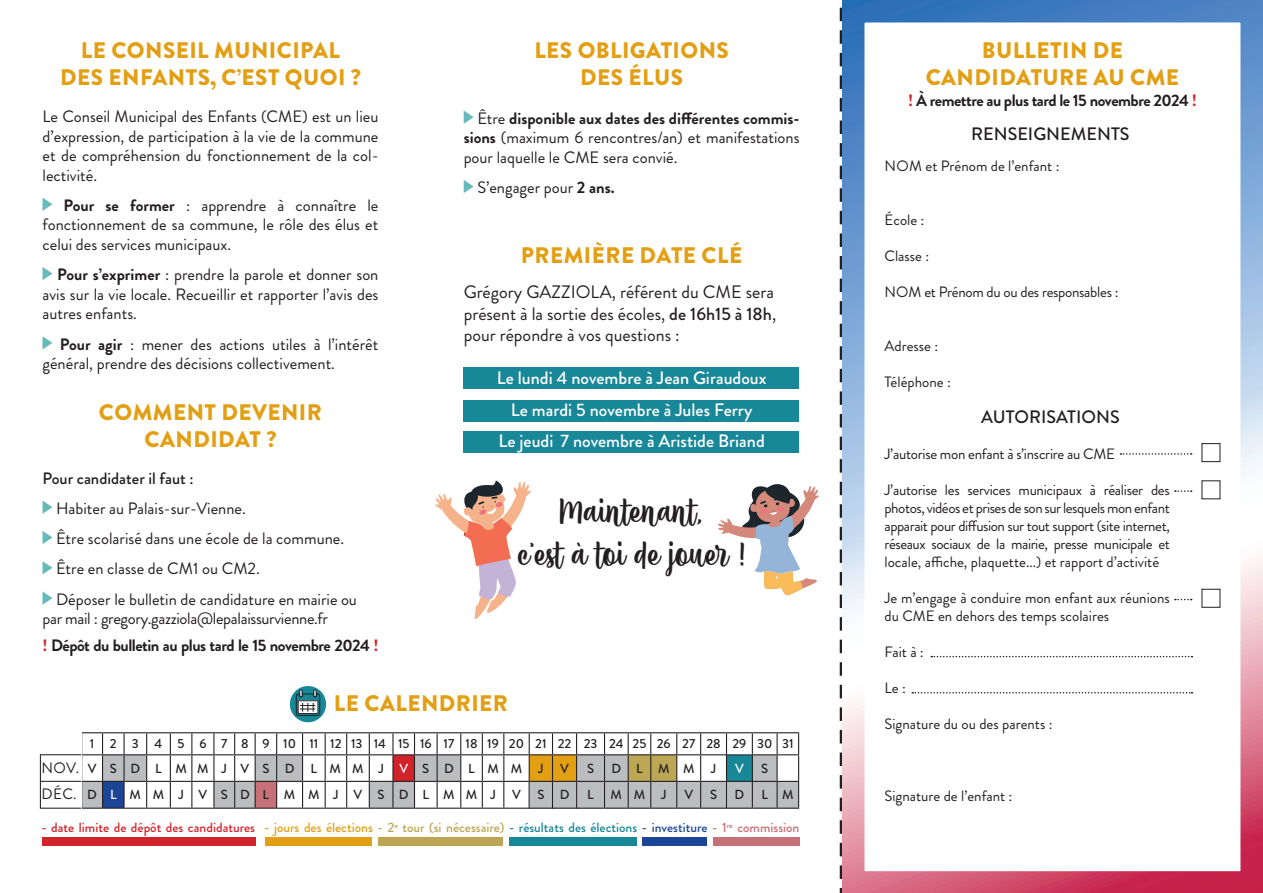
<style>
.page{position:relative;width:1263px;height:893px;background:#fff}
.page>*{position:absolute;margin:0;border:0;box-sizing:border-box;transform-origin:0 0}
.t1{font:36px/43.2px "Amatemora";color:#231f20;text-align:center}
.t2{font:900 22.5px/27px "Brandon Grotesque";letter-spacing:.02em;color:#e39f13;text-align:center}
.t3{font:18px/21.6px "Brandon Grotesque";color:#231f20}
.t4{font:500 18px/31.5px "Brandon Grotesque";color:#fff;text-align:center}
.t5{font:500 18px "Brandon Grotesque";color:#231f20}
.t6{font:16.5px/19.5px "Brandon Grotesque";color:#231f20;text-align:justify}
.t7{font:16.5px/27px "Brandon Grotesque";letter-spacing:-.02em;color:#231f20}
.t8{font:700 16.5px "Brandon Grotesque";letter-spacing:-.03em;color:#231f20}
.t9{font:500 16.5px "Brandon Grotesque";color:#231f20}
.t10{font:15.15px/26.5px "Brandon Grotesque";letter-spacing:.015em;color:#231f20}
.t11{font:15px/18px "Brandon Grotesque";color:#231f20;text-align:justify}
.t12{font:15px "Brandon Grotesque";letter-spacing:-.02em;color:#231f20}
.t13{font:500 13.5px "Brandon Grotesque";color:#d1232a}
.t14{font:500 13.2px/24.3px "Brandon Grotesque";letter-spacing:.745em;color:#231f20}
.t15{font:500 13.2px "Brandon Grotesque";letter-spacing:1.03em;color:#231f20}
.t16{font:500 13.2px "Brandon Grotesque";letter-spacing:.855em;color:#231f20}
.t17{font:500 13.2px "Brandon Grotesque";color:#fff}
.s1{font-weight:700}
.s2{font-weight:700;color:#d1232a}
.s3{font-weight:500}
.s4{color:#fff}
.s5{color:#e39f13}
.s6{color:#bca553}
.s7{color:#188798}
.s8{color:#1c4598}
.s9{color:#ca6e73}
.s10{color:#d1232a}
</style>
<div class="page">
<div style="left:463px;top:367px;width:336px;height:22px;background:#188798"></div>
<div style="left:463px;top:400px;width:336px;height:22px;background:#188798"></div>
<div style="left:463px;top:431px;width:336px;height:21px;background:#188798"></div>
<svg style="left:43px;top:198px;width:9px;height:13px"></svg>
<svg style="left:43px;top:267px;width:9px;height:13px"></svg>
<svg style="left:43px;top:336px;width:9px;height:13px"></svg>
<svg style="left:43px;top:501px;width:9px;height:13px"></svg>
<svg style="left:43px;top:531px;width:9px;height:13px"></svg>
<svg style="left:43px;top:561px;width:9px;height:13px"></svg>
<svg style="left:43px;top:592px;width:9px;height:13px"></svg>
<svg style="left:464px;top:111px;width:10px;height:13px"></svg>
<svg style="left:464px;top:180px;width:10px;height:13px"></svg>
<div style="left:1201px;top:443px;width:19px;height:19px;border:1px solid #231f20"></div>
<div style="left:1201px;top:589px;width:19px;height:19px;border:1px solid #231f20"></div>
<svg style="left:840px;top:7px;width:2px;height:886px"></svg>
<div style="left:842px;top:0;width:421px;height:893px;border:22px solid #fff"></div>
<svg style="left:1120px;top:453px;width:72px;height:2px"></svg>
<svg style="left:1175px;top:490px;width:17px;height:2px"></svg>
<svg style="left:1175px;top:599px;width:17px;height:1px"></svg>
<svg style="left:931px;top:656px;width:261px;height:1px"></svg>
<svg style="left:912px;top:692px;width:280px;height:1px"></svg>
<svg style="left:290px;top:686px;width:36px;height:36px"></svg>
<svg style="left:296px;top:689px;width:24px;height:27px"></svg>
<hr style="left:40px;top:808px;width:41px;height:1px;background:#231f20">
<hr style="left:40px;top:781px;width:41px;height:1px;background:#231f20">
<hr style="left:40px;top:754px;width:1px;height:55px;background:#231f20">
<hr style="left:40px;top:754px;width:41px;height:1px;background:#231f20">
<div style="left:43px;top:838px;width:213px;height:8px;background:#d1232a"></div>
<div style="left:265px;top:838px;width:107px;height:8px;background:#e39f13"></div>
<div style="left:378px;top:838px;width:125px;height:8px;background:#bca553"></div>
<div style="left:510px;top:838px;width:127px;height:8px;background:#188798"></div>
<div style="left:642px;top:838px;width:65px;height:8px;background:#1c4598"></div>
<div style="left:713px;top:838px;width:86px;height:8px;background:#c67178"></div>
<svg style="left:63px;top:732px;width:736px;height:77px"></svg>
<svg style="left:717px;top:484px;width:102px;height:111px"></svg>
<svg style="left:435px;top:480px;width:96px;height:139px"></svg>
<h2 class="t2" style="left:60px;top:37px;width:302px">LE CONSEIL MUNICIPAL<br>DES ENFANTS, C’EST QUOI ?</h2>
<p class="t6" style="left:43px;top:107px;width:337px">Le Conseil Municipal des Enfants (CME) est un lieu d’expression, de participation à la vie de la commune et de compréhension du fonctionnement de la col&shy;lectivité.</p>
<p class="t6" style="left:43px;top:196px;width:337px;text-indent:21px"><span class="s1">Pour se former</span> : apprendre à connaître le fonctionnement de sa commune, le rôle des élus et celui des services municipaux.</p>
<p class="t6" style="left:43px;top:265px;width:337px;text-indent:15px"><span class="s1">Pour s’exprimer</span> : prendre la parole et donner son avis sur la vie locale. Recueillir et rapporter l’avis des autres enfants.</p>
<p class="t6" style="left:43px;top:334px;width:337px;text-indent:17px"><span class="s1">Pour agir</span> : mener des actions utiles à l’intérêt général, prendre des décisions collectivement.</p>
<h2 class="t2" style="left:99px;top:399px;width:224px">COMMENT DEVENIR<br>CANDIDAT ?</h2>
<p class="t9" style="left:43px;top:466px;width:153px">Pour candidater il faut :</p>
<p class="t6" style="left:56px;top:493px;width:302px;line-height:30.3px;text-align:left">Habiter au Palais-sur-Vienne.<br>Être scolarisé dans une école de la commune.<br>Être en classe de CM1 ou CM2.<br>Déposer le bulletin de candidature en mairie ou</p>
<p class="t7" style="left:43px;top:605px;width:337px">par mail : gregory.gazziola@lepalaissurvienne.fr<br><span class="s2">!</span> <span class="s1">Dépôt du bulletin au plus tard le 15 novembre 2024</span> <span class="s2">!</span></p>
<h2 class="t2" style="left:534px;top:37px;width:196px">LES OBLIGATIONS<br>DES ÉLUS</h2>
<p class="t6" style="left:464px;top:109px;width:337px;text-indent:14px">Être <span class="s1">disponible aux dates des différentes commis&shy;sions</span> (maximum 6 rencontres/an) et manifestations pour laquelle le CME sera convié.</p>
<p class="t6" style="left:477px;top:178px;width:139px">S’engager pour <span class="s1">2 ans.</span></p>
<h2 class="t2" style="left:521px;top:242px;width:223px">PREMIÈRE DATE CLÉ</h2>
<p class="t3" style="left:464px;top:281px;width:314px">Grégory GAZZIOLA, référent du CME sera présent à la sortie des écoles, <span class="s3">de 16h15 à 18h</span>, pour répondre à vos questions :</p>
<p class="t4" style="left:497px;top:363px;width:271px">Le lundi 4 novembre à Jean Giraudoux<br>Le mardi 5 novembre à Jules Ferry<br>Le jeudi 7 novembre à Aristide Briand</p>
<h1 class="t1" style="left:518px;top:492px;width:229px">Maintenant,<br>c’est à toi de jouer !</h1>
<p class="t10" style="left:42px;top:754px;width:39px">NOV.<br>DÉC.</p>
<h2 class="t2" style="left:334px;top:690px;width:176px">LE CALENDRIER</h2>
<p class="t14" style="left:88px;top:732px;width:707px">1 2 3 4 5 6 7 8 9 10 11 121314 1516 171819202122 23 242526 2728 293031<br>VSDLMMJVS D LMMJ <span class="s4">V</span>SDLMM J</p>
<p class="t16" style="left:560px;top:759px;width:10px">V</p>
<p class="t16" style="left:587px;top:759px;width:9px">S</p>
<p class="t16" style="left:611px;top:759px;width:84px">DLMM</p>
<p class="t16" style="left:711px;top:759px;width:7px">J</p>
<p class="t17" style="left:735px;top:759px;width:10px">V</p>
<p class="t16" style="left:761px;top:759px;width:9px">S</p>
<p class="t15" style="left:87px;top:786px;width:435px">D<span class="s4">L</span>MMJVSDLMMJV SDLMMJ V</p>
<p class="t16" style="left:537px;top:786px;width:34px">S D</p>
<p class="t16" style="left:587px;top:786px;width:8px">L</p>
<p class="t16" style="left:611px;top:786px;width:57px">MM J</p>
<p class="t16" style="left:684px;top:786px;width:10px">V</p>
<p class="t16" style="left:710px;top:786px;width:9px">S</p>
<p class="t16" style="left:734px;top:786px;width:11px">D</p>
<p class="t16" style="left:761px;top:786px;width:34px">L M</p>
<p class="t13" style="left:41px;top:818px;width:759px">- date limite de dépôt des candidatures <span class="s5">- jours des élections</span> <span class="s6">- 2</span><sup>e</sup> <span class="s6">tour (si nécessaire)</span> <span class="s7">- résultats des élections</span> <span class="s8">- investiture</span> <span class="s9">- 1</span><sup>re</sup> <span class="s9">commission</span></p>
<h2 class="t2" style="left:926px;top:37px;width:255px">BULLETIN DE<br>CANDIDATURE AU CME</h2>
<p class="t8" style="left:908px;top:89px;width:290px"><span class="s10">!</span> À remettre au plus tard le 15 novembre 2024 <span class="s10">!</span></p>
<p class="t5" style="left:971px;top:122px;width:160px">RENSEIGNEMENTS</p>
<p class="t11" style="left:885px;top:157px;width:176px">NOM et Prénom de l’enfant :</p>
<p class="t11" style="left:885px;top:211px;width:41px">École :</p>
<p class="t11" style="left:884px;top:247px;width:46px">Classe :</p>
<p class="t12" style="left:885px;top:282px;width:235px">NOM et Prénom du ou des responsables :</p>
<p class="t11" style="left:884px;top:337px;width:55px">Adresse :</p>
<p class="t11" style="left:884px;top:373px;width:68px">Téléphone :</p>
<p class="t5" style="left:981px;top:404px;width:140px">AUTORISATIONS</p>
<p class="t12" style="left:884px;top:444px;width:232px">J’autorise mon enfant à s’inscrire au CME</p>
<p class="t11" style="left:884px;top:481px;width:287px">J’autorise les services municipaux à réaliser des photos, vidéos et prises de son sur lesquels mon enfant apparait pour diffusion sur tout support (site internet, réseaux sociaux de la mairie, presse municipale et locale, affiche, plaquette...) et rapport d’activité</p>
<p class="t11" style="left:884px;top:589px;width:287px">Je m’engage à conduire mon enfant aux réunions du CME en dehors des temps scolaires</p>
<p class="t11" style="left:884px;top:643px;width:41px">Fait à :</p>
<p class="t11" style="left:884px;top:679px;width:23px">Le :</p>
<p class="t11" style="left:884px;top:715px;width:170px">Signature du ou des parents :</p>
<p class="t11" style="left:884px;top:787px;width:129px">Signature de l’enfant :</p>
</div>
